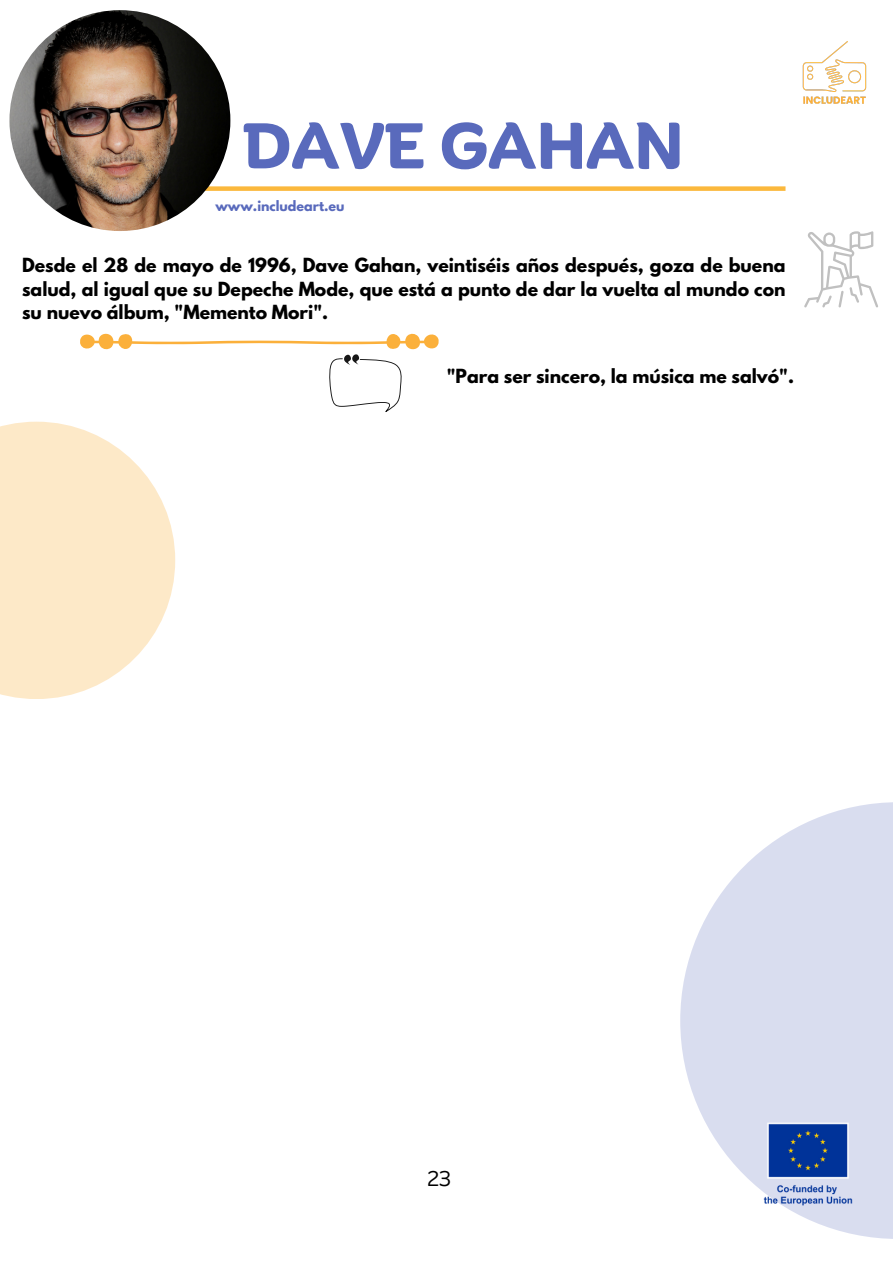
<style>
.page{position:relative;width:893px;height:1264px;background:#fff}
.page>*{position:absolute;margin:0;border:0;box-sizing:border-box;transform-origin:0 0}
.t1{font:700 62.55px "Binate Display";color:#596abc}
.t2{font:20.7px "Binate Display";color:#000}
.t3{font:700 17.25px/23.7px "League Spartan";color:#000;text-align:justify}
.t4{font:700 12.75px "League Spartan";color:#596abc}
</style>
<div class="page">
<div style="left:89px;top:186px;width:696px;height:5px;background:#fbb83c"></div>
<svg style="left:680px;top:802px;width:212px;height:436px;fill:#d9ddef"></svg>
<svg style="left:804px;top:231px;width:74px;height:76px"></svg>
<svg style="left:0;top:421px;width:175px;height:278px;fill:#fde9c8"></svg>
<img style="left:802px;top:41px;width:65px;height:63px">
<svg style="left:80px;top:333px;width:359px;height:79px"></svg>
<img style="left:9px;top:10px;width:221px;height:221px;border-radius:50%">
<img style="left:760px;top:1113px;width:95px;height:101px">
<p class="t1" style="left:243px;top:87px;width:442px">DAVE GAHAN</p>
<p class="t4" style="left:215px;top:200px;width:131px">www.includeart.eu</p>
<p class="t3" style="left:22px;top:255px;width:764px">Desde el 28 de mayo de 1996, Dave Gahan, veintiséis años después, goza de buena salud, al igual que su Depeche Mode, que está a punto de dar la vuelta al mundo con su nuevo álbum, "Memento Mori".</p>
<p class="t3" style="left:446px;top:366px;width:349px">"Para ser sincero, la música me salvó".</p>
<p class="t2" style="left:427px;top:1158px;width:25px">23</p>
</div>
